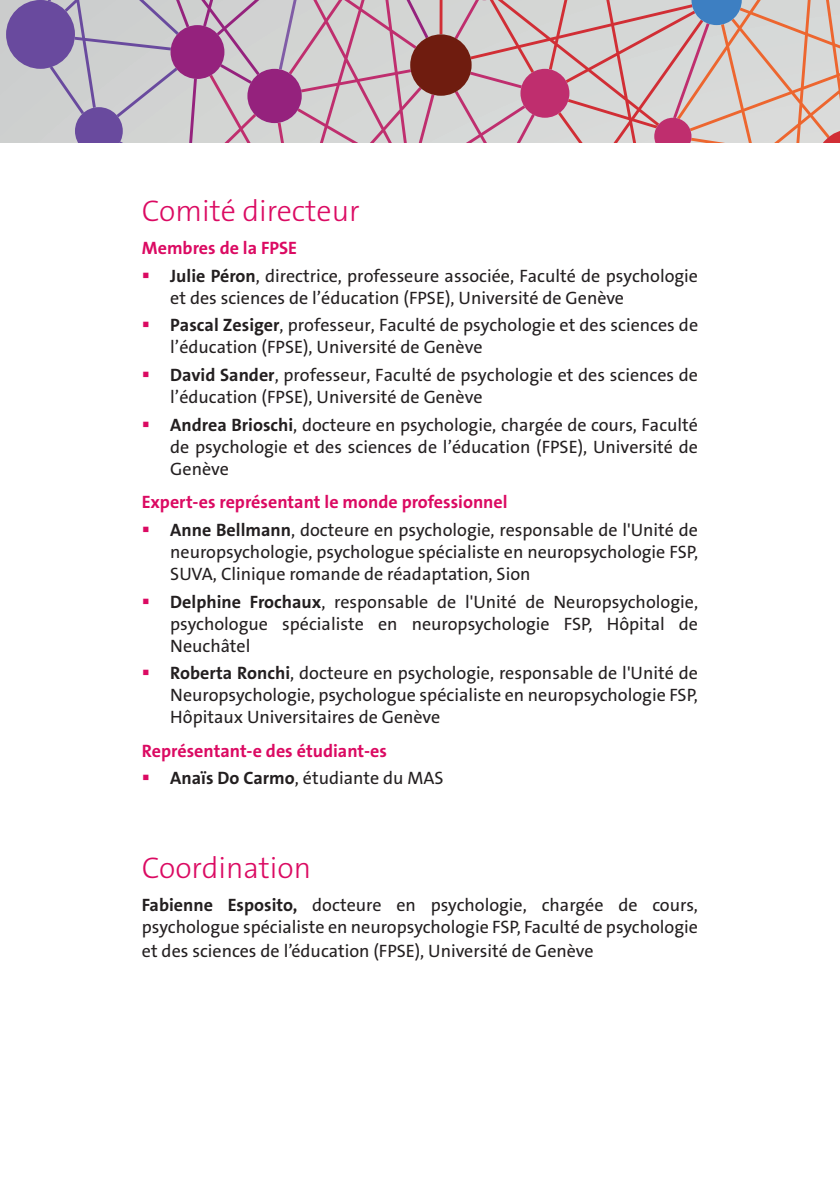
<style>
.page{position:relative;width:840px;height:1191px;background:#fff}
.page>*{position:absolute;margin:0;border:0;box-sizing:border-box;transform-origin:0 0}
.texte{font:300 30px "The Sans Os F";color:#db0a62}
.retrait5{font:18px/22px "The Sans Os F";color:#231f20}
.texte-2{font:700 18px "The Sans Os F";color:#db0a62}
.s1{color:#db0a62}
.s2{font-weight:700}
</style>
<div class="page">
<div style="left:0;top:0;width:839px;height:142px;background:#cdcfcf"></div>
<svg style="left:534px;top:0;width:120px;height:142px"></svg>
<div style="left:6px;top:0;width:69px;height:69px;background:#694a9e;border-radius:50%"></div>
<div style="left:520px;top:69px;width:49px;height:49px;background:#bf2e6e;border-radius:50%"></div>
<svg style="left:48px;top:0;width:486px;height:142px"></svg>
<svg style="left:654px;top:0;width:185px;height:142px"></svg>
<p class="texte" style="left:142px;top:191px;width:219px">Comité directeur</p>
<p class="texte-2" style="left:142px;top:236px;width:156px">Membres de la FPSE</p>
<p class="retrait5" style="left:170px;top:265px;width:529px;text-indent:-28px"><span class="s1">▪</span> <span class="s2">Julie Péron</span>, directrice, professeure associée, Faculté de psychologie et des sciences de l’éducation (FPSE), Université de Genève</p>
<p class="retrait5" style="left:170px;top:314px;width:529px;text-indent:-28px"><span class="s1">▪</span> <span class="s2">Pascal Zesiger</span>, professeur, Faculté de psychologie et des sciences de l’éducation (FPSE), Université de Genève</p>
<p class="retrait5" style="left:170px;top:364px;width:529px;text-indent:-28px"><span class="s1">▪</span> <span class="s2">David Sander</span>, professeur, Faculté de psychologie et des sciences de l’éducation (FPSE), Université de Genève</p>
<p class="retrait5" style="left:170px;top:414px;width:529px;text-align:justify;text-indent:-28px"><span class="s1">▪</span> <span class="s2">Andrea Brioschi</span>, docteure en psychologie, chargée de cours, Faculté de psychologie et des sciences de l’éducation (FPSE), Université de Genève</p>
<p class="texte-2" style="left:142px;top:490px;width:367px">Expert-es représentant le monde professionnel</p>
<p class="retrait5" style="left:170px;top:519px;width:529px;text-align:justify;text-indent:-28px"><span class="s1">▪</span> <span class="s2">Anne Bellmann</span>, docteure en psychologie, responsable de l'Unité de neuropsychologie, psychologue spécialiste en neuropsychologie FSP, SUVA, Clinique romande de réadaptation, Sion</p>
<p class="retrait5" style="left:170px;top:590px;width:529px;text-align:justify;text-indent:-28px"><span class="s1">▪</span> <span class="s2">Delphine Frochaux</span>, responsable de l'Unité de Neuropsychologie, psychologue spécialiste en neuropsychologie FSP, Hôpital de Neuchâtel</p>
<p class="retrait5" style="left:170px;top:662px;width:529px;text-align:justify;text-indent:-28px"><span class="s1">▪</span> <span class="s2">Roberta Ronchi</span>, docteure en psychologie, responsable de l'Unité de Neuropsychologie, psychologue spécialiste en neuropsychologie FSP, Hôpitaux Universitaires de Genève</p>
<p class="texte-2" style="left:142px;top:739px;width:246px">Représentant-e des étudiant-es</p>
<p class="retrait5" style="left:142px;top:767px;width:303px"><span class="s1">▪</span> <span class="s2">Anaïs Do Carmo</span>, étudiante du MAS</p>
<p class="texte" style="left:142px;top:848px;width:171px">Coordination</p>
<p class="retrait5" style="left:142px;top:894px;width:557px"><span class="s2">Fabienne Esposito,</span> docteure en psychologie, chargée de cours, psychologue spécialiste en neuropsychologie FSP, Faculté de psychologie</p>
<p class="retrait5" style="left:142px;top:940px;width:453px">et des sciences de l’éducation (FPSE), Université de Genève</p>
</div>
